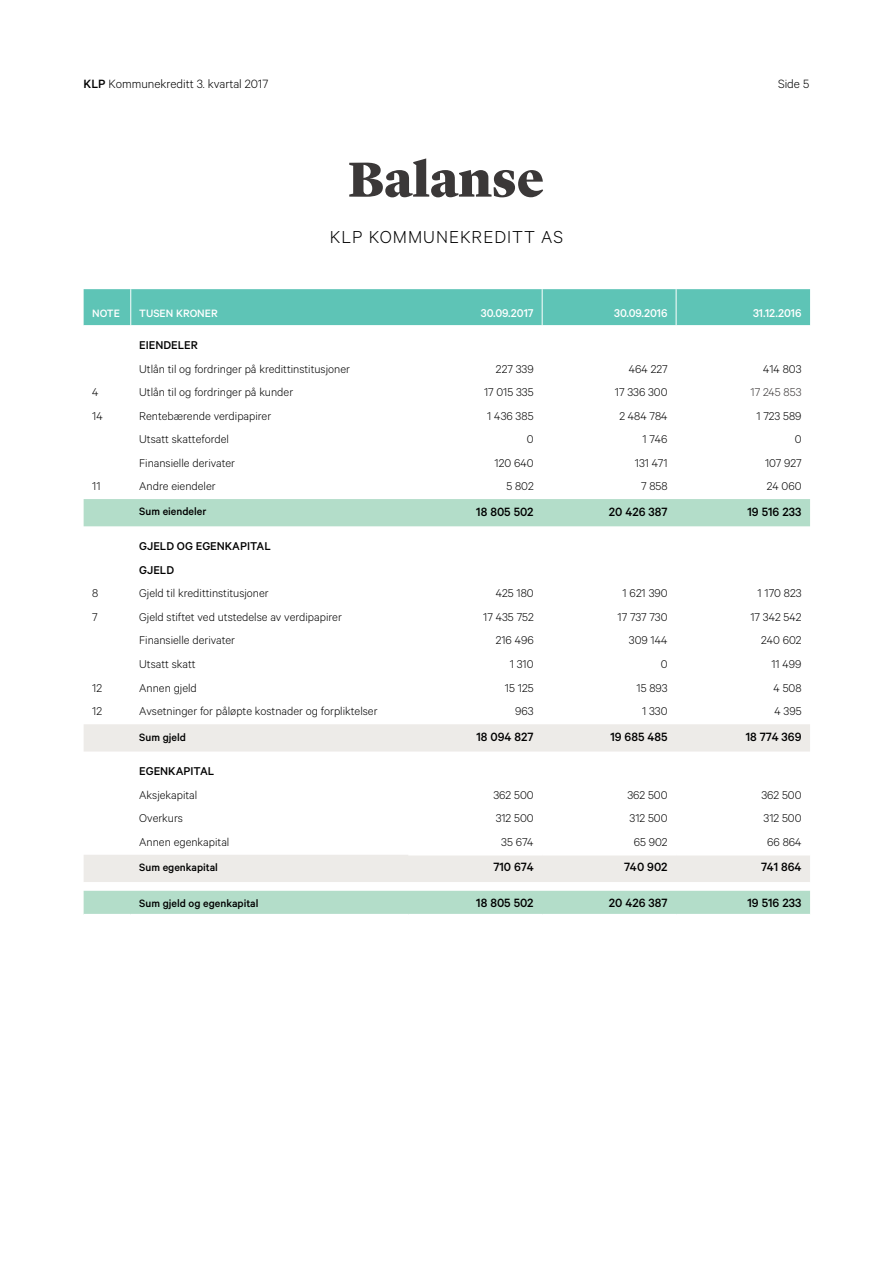
<style>
.page{position:relative;width:893px;height:1263px;background:#fff}
.page>*{position:absolute;margin:0;border:0;box-sizing:border-box;transform-origin:0 0}
.t1{font:900 51px "Lyon Display";color:#3b3838}
.t2{font:300 19.5px "Calibre";letter-spacing:.05em;color:#000}
.t3{font:500 13.5px "Calibre";color:#000}
.t4{font:300 13.5px "Calibre";color:#000}
.t5{font:300 12.75px "Calibre";color:#000}
.t6{font:500 12.75px/23.9px "Calibre";color:#000}
.t7{font:500 12.75px "Calibre";color:#fff}
.t8{font:300 12.75px "Calibre";letter-spacing:.005em;color:#3b3838}
.t9{font:500 12px "Calibre";color:#000}
.t10{font:500 12px "Calibre";color:#fff}
.s1{font-weight:500}
</style>
<div class="page">
<div style="left:84px;top:289px;width:726px;height:36px;background:#5ec4b6"></div>
<svg style="left:84px;top:499px;width:726px;height:415px"></svg>
<svg style="left:84px;top:724px;width:726px;height:158px"></svg>
<hr style="left:408px;top:854px;width:134px;height:1px;background:#fff">
<hr style="left:542px;top:854px;width:134px;height:1px;background:#fff">
<hr style="left:676px;top:854px;width:134px;height:1px;background:#fff">
<hr style="left:130px;top:289px;width:1px;height:36px;background:#fff">
<hr style="left:542px;top:289px;width:1px;height:36px;background:#fff">
<hr style="left:676px;top:289px;width:1px;height:36px;background:#fff">
<p class="t4" style="left:84px;top:76px;width:186px"><span class="s1">KLP</span> Kommunekreditt 3. kvartal 2017</p>
<p class="t4" style="left:778px;top:76px;width:33px">Side 5</p>
<h1 class="t1" style="left:348px;top:141px;width:198px">Balanse</h1>
<h2 class="t2" style="left:330px;top:226px;width:235px">KLP KOMMUNEKREDITT AS</h2>
<p class="t10" style="left:92px;top:306px;width:29px">NOTE</p>
<p class="t10" style="left:139px;top:306px;width:80px">TUSEN KRONER</p>
<p class="t7" style="left:481px;top:305px;width:54px">30.09.2017</p>
<p class="t7" style="left:614px;top:305px;width:55px">30.09.2016</p>
<p class="t7" style="left:753px;top:305px;width:50px">31.12.2016</p>
<p class="t6" style="left:139px;top:333px;width:60px">EIENDELER</p>
<p class="t5" style="left:139px;top:361px;width:212px">Utlån til og fordringer på kredittinstitusjoner</p>
<p class="t5" style="left:496px;top:361px;width:39px">227 339</p>
<p class="t5" style="left:629px;top:361px;width:40px">464 227</p>
<p class="t5" style="left:763px;top:361px;width:40px">414 803</p>
<p class="t5" style="left:92px;top:385px;width:8px">4</p>
<p class="t5" style="left:139px;top:385px;width:155px">Utlån til og fordringer på kunder</p>
<p class="t5" style="left:484px;top:385px;width:51px">17 015 335</p>
<p class="t5" style="left:615px;top:385px;width:54px">17 336 300</p>
<p class="t8" style="left:750px;top:385px;width:53px">17 245 853</p>
<p class="t5" style="left:92px;top:408px;width:12px">14</p>
<p class="t5" style="left:139px;top:408px;width:133px">Rentebærende verdipapirer</p>
<p class="t5" style="left:487px;top:408px;width:48px">1 436 385</p>
<p class="t5" style="left:619px;top:408px;width:50px">2 484 784</p>
<p class="t5" style="left:756px;top:408px;width:47px">1 723 589</p>
<p class="t5" style="left:139px;top:432px;width:91px">Utsatt skattefordel</p>
<p class="t5" style="left:527px;top:432px;width:8px">0</p>
<p class="t5" style="left:643px;top:432px;width:27px">1 746</p>
<p class="t5" style="left:795px;top:432px;width:8px">0</p>
<p class="t5" style="left:139px;top:455px;width:97px">Finansielle derivater</p>
<p class="t5" style="left:494px;top:455px;width:41px">120 640</p>
<p class="t5" style="left:635px;top:455px;width:34px">131 471</p>
<p class="t5" style="left:765px;top:455px;width:38px">107 927</p>
<p class="t5" style="left:92px;top:479px;width:10px">11</p>
<p class="t5" style="left:139px;top:479px;width:78px">Andre eiendeler</p>
<p class="t5" style="left:506px;top:479px;width:29px">5 802</p>
<p class="t5" style="left:641px;top:479px;width:28px">7 858</p>
<p class="t5" style="left:767px;top:479px;width:36px">24 060</p>
<p class="t9" style="left:139px;top:505px;width:69px">Sum eiendeler</p>
<p class="t3" style="left:476px;top:504px;width:59px">18 805 502</p>
<p class="t3" style="left:609px;top:504px;width:60px">20 426 387</p>
<p class="t3" style="left:747px;top:504px;width:56px">19 516 233</p>
<p class="t6" style="left:139px;top:534px;width:133px">GJELD OG EGENKAPITAL<br>GJELD</p>
<p class="t5" style="left:92px;top:586px;width:8px">8</p>
<p class="t5" style="left:139px;top:586px;width:131px">Gjeld til kredittinstitusjoner</p>
<p class="t5" style="left:496px;top:586px;width:39px">425 180</p>
<p class="t5" style="left:623px;top:586px;width:47px">1 621 390</p>
<p class="t5" style="left:758px;top:586px;width:45px">1 170 823</p>
<p class="t5" style="left:92px;top:609px;width:7px">7</p>
<p class="t5" style="left:139px;top:609px;width:204px">Gjeld stiftet ved utstedelse av verdipapirer</p>
<p class="t5" style="left:483px;top:609px;width:52px">17 435 752</p>
<p class="t5" style="left:618px;top:609px;width:52px">17 737 730</p>
<p class="t5" style="left:750px;top:609px;width:53px">17 342 542</p>
<p class="t5" style="left:139px;top:633px;width:97px">Finansielle derivater</p>
<p class="t5" style="left:496px;top:633px;width:39px">216 496</p>
<p class="t5" style="left:629px;top:633px;width:40px">309 144</p>
<p class="t5" style="left:761px;top:633px;width:42px">240 602</p>
<p class="t5" style="left:139px;top:657px;width:58px">Utsatt skatt</p>
<p class="t5" style="left:510px;top:657px;width:25px">1 310</p>
<p class="t5" style="left:661px;top:657px;width:8px">0</p>
<p class="t5" style="left:771px;top:657px;width:32px">11 499</p>
<p class="t5" style="left:92px;top:680px;width:11px">12</p>
<p class="t5" style="left:139px;top:680px;width:59px">Annen gjeld</p>
<p class="t5" style="left:505px;top:680px;width:30px">15 125</p>
<p class="t5" style="left:636px;top:680px;width:33px">15 893</p>
<p class="t5" style="left:773px;top:680px;width:30px">4 508</p>
<p class="t5" style="left:92px;top:704px;width:11px">12</p>
<p class="t5" style="left:139px;top:704px;width:240px">Avsetninger for påløpte kostnader og forpliktelser</p>
<p class="t5" style="left:515px;top:704px;width:20px">963</p>
<p class="t5" style="left:642px;top:704px;width:27px">1 330</p>
<p class="t5" style="left:774px;top:704px;width:29px">4 395</p>
<p class="t9" style="left:139px;top:730px;width:48px">Sum gjeld</p>
<p class="t3" style="left:476px;top:729px;width:59px">18 094 827</p>
<p class="t3" style="left:610px;top:729px;width:59px">19 685 485</p>
<p class="t3" style="left:746px;top:729px;width:57px">18 774 369</p>
<p class="t6" style="left:139px;top:759px;width:77px">EGENKAPITAL</p>
<p class="t5" style="left:139px;top:787px;width:60px">Aksjekapital</p>
<p class="t5" style="left:493px;top:787px;width:42px">362 500</p>
<p class="t5" style="left:627px;top:787px;width:42px">362 500</p>
<p class="t5" style="left:761px;top:787px;width:42px">362 500</p>
<p class="t5" style="left:139px;top:811px;width:45px">Overkurs</p>
<p class="t5" style="left:496px;top:811px;width:39px">312 500</p>
<p class="t5" style="left:630px;top:811px;width:39px">312 500</p>
<p class="t5" style="left:764px;top:811px;width:39px">312 500</p>
<p class="t5" style="left:139px;top:834px;width:92px">Annen egenkapital</p>
<p class="t5" style="left:501px;top:834px;width:34px">35 674</p>
<p class="t5" style="left:634px;top:834px;width:35px">65 902</p>
<p class="t5" style="left:767px;top:834px;width:36px">66 864</p>
<p class="t9" style="left:139px;top:861px;width:80px">Sum egenkapital</p>
<p class="t3" style="left:493px;top:859px;width:42px">710 674</p>
<p class="t3" style="left:624px;top:859px;width:45px">740 902</p>
<p class="t3" style="left:761px;top:859px;width:42px">741 864</p>
<p class="t9" style="left:139px;top:896px;width:121px">Sum gjeld og egenkapital</p>
<p class="t3" style="left:476px;top:894px;width:59px">18 805 502</p>
<p class="t3" style="left:609px;top:894px;width:60px">20 426 387</p>
<p class="t3" style="left:747px;top:894px;width:56px">19 516 233</p>
</div>
